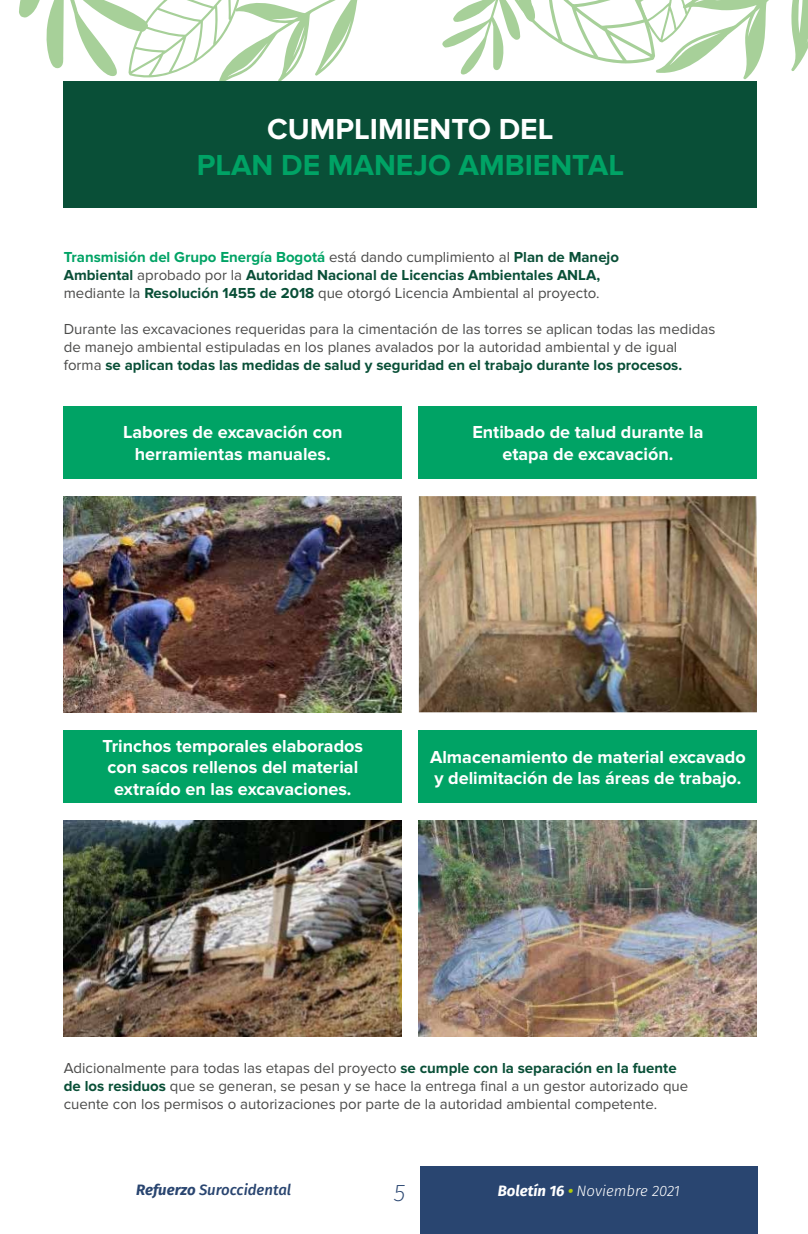
<style>
.page{position:relative;width:808px;height:1234px;background:#fff}
.page>*{position:absolute;margin:0;border:0;box-sizing:border-box;transform-origin:0 0}
.t1{font:700 30px "Proxima Nova";color:#00a365}
.t2{font:700 30px "Proxima Nova";color:#fff}
.t3{font:italic 200 24px "Fira Sans";color:#294570}
.t4{font:700 18px/21.6px "Proxima Nova";color:#fff;text-align:center}
.t5{font:15px/18px "Proxima Nova";color:#4a4a49}
.t6{font:700 15px/18px "Proxima Nova";color:#094f37}
.t7{font:italic 300 15px "Fira Sans";color:#fff}
.t8{font:italic 500 15px "Fira Sans";color:#294570}
.s1{color:#00a365}
.s2{font-weight:400;color:#4a4a49}
.s3{font-weight:700;color:#094f37}
.s4{font-weight:700}
.s5{font-weight:700;color:#afca0b}
</style>
<div class="page">
<div style="left:420px;top:1165px;width:338px;height:68px;background:#294570"></div>
<svg style="left:19px;top:0;width:373px;height:87px"></svg>
<svg style="left:442px;top:0;width:366px;height:80px"></svg>
<div style="left:64px;top:82px;width:693px;height:126px;background:#094f37"></div>
<img style="left:64px;top:496px;width:338px;height:216px">
<img style="left:419px;top:496px;width:338px;height:216px">
<div style="left:64px;top:406px;width:338px;height:72px;background:#00a365"></div>
<div style="left:419px;top:406px;width:338px;height:72px;background:#00a365"></div>
<img style="left:64px;top:820px;width:338px;height:216px">
<img style="left:419px;top:820px;width:338px;height:216px">
<div style="left:64px;top:730px;width:338px;height:72px;background:#00a365"></div>
<div style="left:419px;top:730px;width:338px;height:72px;background:#00a365"></div>
<h1 class="t2" style="left:267px;top:111px;width:288px">CUMPLIMIENTO DEL</h1>
<h1 class="t1" style="left:197px;top:147px;width:429px">PLAN DE MANEJO AMBIENTAL</h1>
<p class="t6" style="left:64px;top:248px;width:557px"><span class="s1">Transmisión del Grupo Energía Bogotá</span> <span class="s2">está dando cumplimiento al</span> Plan de Manejo<br>Ambiental <span class="s2">aprobado por la</span> Autoridad Nacional de Licencias Ambientales ANLA, <span class="s2">mediante la</span> Resolución 1455 de 2018 <span class="s2">que otorgó Licencia Ambiental al proyecto.</span></p>
<p class="t5" style="left:64px;top:320px;width:653px">Durante las excavaciones requeridas para la cimentación de las torres se aplican todas las medidas de manejo ambiental estipuladas en los planes avalados por la autoridad ambiental y de igual forma <span class="s3">se aplican todas las medidas de salud y seguridad en el trabajo durante los procesos.</span></p>
<p class="t4" style="left:123px;top:422px;width:221px">Labores de excavación con herramientas manuales.</p>
<p class="t4" style="left:472px;top:422px;width:233px">Entibado de talud durante la etapa de excavación.</p>
<p class="t4" style="left:102px;top:735px;width:262px">Trinchos temporales elaborados con sacos rellenos del material extraído en las excavaciones.</p>
<p class="t4" style="left:430px;top:746px;width:317px;text-align:left">Almacenamiento de material excavado y delimitación de las áreas de trabajo.</p>
<p class="t5" style="left:64px;top:1058px;width:626px">Adicionalmente para todas las etapas del proyecto <span class="s3">se cumple con la separación en la fuente de los residuos</span> que se generan, se pesan y se hace la entrega final a un gestor autorizado que cuente con los permisos o autorizaciones por parte de la autoridad ambiental competente.</p>
<p class="t8" style="left:136px;top:1177px;width:156px"><span class="s4">Refuerzo</span> Suroccidental</p>
<h2 class="t3" style="left:394px;top:1175px;width:13px">5</h2>
<p class="t7" style="left:498px;top:1180px;width:184px"><span class="s4">Boletín 16</span> <span class="s5">•</span> Noviembre 2021</p>
</div>
